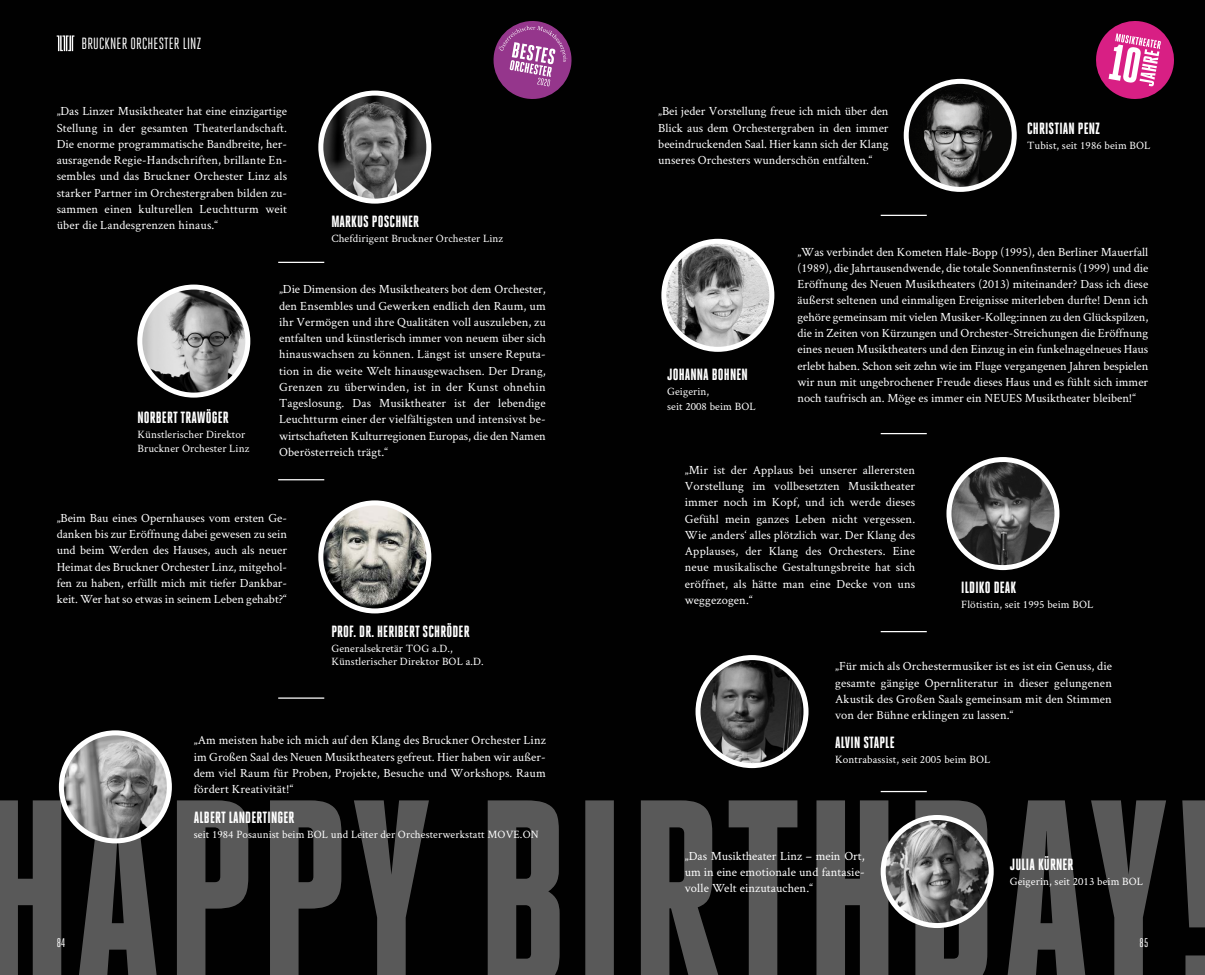
<style>
.page{position:relative;width:1205px;height:975px;background:#fff}
.page>*{position:absolute;margin:0;border:0;box-sizing:border-box;transform-origin:0 0}
.FOYER5_FLIESSTEXT{font:800 16.25px "Heroic Condensed";letter-spacing:.01em;color:#fff}
.t1{font:16.25px "Heroic Condensed";letter-spacing:.01em;color:#fff}
.FOYER5_FLIESSTEXT-2{font:12.5px/16.2px "Crimson Text";letter-spacing:.01em;color:#fff;text-align:justify}
.t2{font:12.5px "Heroic Condensed";color:#fff}
.FOYER5_FLIESSTEXT-3{font:11.25px/13.8px "Crimson Text";letter-spacing:.01em;color:#fff}
</style>
<div class="page">
<div style="left:0;top:0;width:1205px;height:974px;background:#010101"></div>
<svg style="left:0;top:800px;width:1205px;height:174px;fill:#595959"></svg>
<img style="left:321px;top:93px;width:108px;height:108px;border-radius:54px">
<div style="left:318px;top:91px;width:113px;height:113px;border:5px solid #fff;border-radius:50%"></div>
<img style="left:321px;top:503px;width:108px;height:108px;border-radius:54px">
<div style="left:318px;top:500px;width:113px;height:113px;border:5px solid #fff;border-radius:50%"></div>
<img style="left:140px;top:287px;width:108px;height:108px;border-radius:54px">
<div style="left:137px;top:284px;width:113px;height:113px;border:5px solid #fff;border-radius:50%"></div>
<img style="left:61px;top:732px;width:107px;height:108px">
<div style="left:59px;top:730px;width:113px;height:113px;border:5px solid #fff;border-radius:50%"></div>
<hr style="left:278px;top:262px;width:46px;height:1px;background:#fff">
<hr style="left:278px;top:479px;width:46px;height:1px;background:#fff">
<hr style="left:278px;top:697px;width:46px;height:1px;background:#fff">
<svg style="left:1096px;top:21px;width:78px;height:78px"></svg>
<img style="left:949px;top:459px;width:108px;height:108px;border-radius:54px">
<div style="left:946px;top:457px;width:113px;height:113px;border:5px solid #fff;border-radius:50%"></div>
<img style="left:906px;top:81px;width:108px;height:108px;border-radius:54px">
<div style="left:904px;top:79px;width:113px;height:113px;border:5px solid #fff;border-radius:50%"></div>
<img style="left:664px;top:241px;width:108px;height:108px;border-radius:54px">
<div style="left:661px;top:239px;width:113px;height:113px;border:5px solid #fff;border-radius:50%"></div>
<img style="left:698px;top:657px;width:108px;height:108px;border-radius:54px">
<div style="left:695px;top:655px;width:113px;height:113px;border:5px solid #fff;border-radius:50%"></div>
<hr style="left:881px;top:215px;width:46px;height:1px;background:#fff">
<hr style="left:881px;top:433px;width:46px;height:1px;background:#fff">
<hr style="left:881px;top:631px;width:46px;height:1px;background:#fff">
<hr style="left:881px;top:790px;width:46px;height:2px;background:#fff">
<img style="left:883px;top:817px;width:108px;height:108px;border-radius:54px">
<div style="left:881px;top:815px;width:112px;height:112px;border:5px solid #fff;border-radius:50%"></div>
<svg style="left:493px;top:21px;width:79px;height:78px"></svg>
<svg style="left:57px;top:35px;width:17px;height:16px"></svg>
<p class="t1" style="left:81px;top:35px;width:121px">BRUCKNER ORCHESTER LINZ</p>
<p class="FOYER5_FLIESSTEXT-2" style="left:57px;top:103px;width:232px">„Das Linzer Musiktheater hat eine einzigartige Stellung in der gesamten Theaterlandschaft.<br>Die enorme programmatische Bandbreite, her&shy;ausragende Regie-Handschriften, brillante En&shy;sembles und das Bruckner Orchester Linz als starker Partner im Orchestergraben bilden zu&shy;sammen einen kulturellen Leuchtturm weit über die Landesgrenzen hinaus.“</p>
<p class="FOYER5_FLIESSTEXT" style="left:331px;top:212px;width:89px">MARKUS POSCHNER</p>
<p class="FOYER5_FLIESSTEXT-3" style="left:331px;top:231px;width:173px">Chefdirigent Bruckner Orchester Linz</p>
<p class="FOYER5_FLIESSTEXT" style="left:137px;top:408px;width:93px">NORBERT TRAWÖGER</p>
<p class="FOYER5_FLIESSTEXT-3" style="left:137px;top:427px;width:113px">Künstlerischer Direktor<br>Bruckner Orchester Linz</p>
<p class="FOYER5_FLIESSTEXT-2" style="left:279px;top:281px;width:268px">„Die Dimension des Musiktheaters bot dem Orchester, den Ensembles und Gewerken endlich den Raum, um ihr Vermögen und ihre Qualitäten voll auszuleben, zu entfalten und künstlerisch immer von neuem über sich hinauswachsen zu können. Längst ist unsere Reputa&shy;tion in die weite Welt hinausgewachsen. Der Drang, Grenzen zu überwinden, ist in der Kunst ohnehin Tageslosung. Das Musiktheater ist der lebendige Leuchtturm einer der vielfältigsten und intensivst be&shy;wirtschafteten Kulturregionen Europas, die den Namen Oberösterreich trägt.“</p>
<p class="FOYER5_FLIESSTEXT-2" style="left:57px;top:509px;width:232px">„Beim Bau eines Opernhauses vom ersten Ge&shy;danken bis zur Eröffnung dabei gewesen zu sein und beim Werden des Hauses, auch als neuer Heimat des Bruckner Orchester Linz, mitgehol&shy;fen zu haben, erfüllt mich mit tiefer Dankbar&shy;keit. Wer hat so etwas in seinem Leben gehabt?“</p>
<p class="FOYER5_FLIESSTEXT" style="left:331px;top:622px;width:140px">PROF. DR. HERIBERT SCHRÖDER</p>
<p class="FOYER5_FLIESSTEXT-3" style="left:331px;top:640px;width:154px">Generalsekretär TOG a.D.,<br>Künstlerischer Direktor BOL a.D.</p>
<p class="t2" style="left:57px;top:935px;width:10px">84</p>
<p class="FOYER5_FLIESSTEXT-2" style="left:194px;top:731px;width:353px">„Am meisten habe ich mich auf den Klang des Bruckner Orchester Linz im Großen Saal des Neuen Musiktheaters gefreut. Hier haben wir außer&shy;dem viel Raum für Proben, Projekte, Besuche und Workshops. Raum fördert Kreativität!“</p>
<p class="FOYER5_FLIESSTEXT" style="left:194px;top:808px;width:102px">ALBERT LANDERTINGER</p>
<p class="FOYER5_FLIESSTEXT-3" style="left:194px;top:826px;width:346px">seit 1984 Posaunist beim BOL und Leiter der Orchesterwerkstatt MOVE.ON</p>
<p class="FOYER5_FLIESSTEXT-2" style="left:658px;top:103px;width:232px">„Bei jeder Vorstellung freue ich mich über den Blick aus dem Orchestergraben in den immer beeindruckenden Saal. Hier kann sich der Klang unseres Orchesters wunderschön entfalten.“</p>
<p class="FOYER5_FLIESSTEXT" style="left:1027px;top:119px;width:75px">CHRISTIAN PENZ</p>
<p class="FOYER5_FLIESSTEXT-3" style="left:1027px;top:138px;width:125px">Tubist, seit 1986 beim BOL</p>
<p class="FOYER5_FLIESSTEXT" style="left:667px;top:365px;width:82px">JOHANNA BOHNEN</p>
<p class="FOYER5_FLIESSTEXT-3" style="left:667px;top:383px;width:90px;line-height:15px">Geigerin,<br>seit 2008 beim BOL</p>
<p class="FOYER5_FLIESSTEXT-2" style="left:797px;top:243px;width:352px">„Was verbindet den Kometen Hale-Bopp (1995), den Berliner Mauerfall (1989), die Jahrtausendwende, die totale Sonnenfinsternis (1999) und die Eröffnung des Neuen Musiktheaters (2013) miteinander? Dass ich diese äußerst seltenen und einmaligen Ereignisse miterleben durfte! Denn ich gehöre gemeinsam mit vielen Musiker-Kolleg:innen zu den Glückspilzen, die in Zeiten von Kürzungen und Orchester-Streichungen die Eröffnung eines neuen Musiktheaters und den Einzug in ein funkelnagelneues Haus erlebt haben. Schon seit zehn wie im Fluge vergangenen Jahren bespielen wir nun mit ungebrochener Freude dieses Haus und es fühlt sich immer noch taufrisch an. Möge es immer ein NEUES Musiktheater bleiben!“</p>
<p class="FOYER5_FLIESSTEXT-2" style="left:685px;top:461px;width:232px">„Mir ist der Applaus bei unserer allerersten Vorstellung im vollbesetzten Musiktheater immer noch im Kopf, und ich werde dieses Gefühl mein ganzes Leben nicht vergessen.<br>Wie ‚anders‘ alles plötzlich war. Der Klang des Applauses, der Klang des Orchesters. Eine neue musikalische Gestaltungsbreite hat sich eröffnet, als hätte man eine Decke von uns weggezogen.“</p>
<p class="FOYER5_FLIESSTEXT" style="left:961px;top:578px;width:57px">ILDIKO DEAK</p>
<p class="FOYER5_FLIESSTEXT-3" style="left:961px;top:597px;width:134px">Flötistin, seit 1995 beim BOL</p>
<p class="FOYER5_FLIESSTEXT-2" style="left:835px;top:658px;width:278px">„Für mich als Orchestermusiker ist es ist ein Genuss, die gesamte gängige Opernliteratur in dieser gelungenen Akustik des Großen Saals gemeinsam mit den Stimmen von der Bühne erklingen zu lassen.“</p>
<p class="FOYER5_FLIESSTEXT" style="left:835px;top:733px;width:61px">ALVIN STAPLE</p>
<p class="FOYER5_FLIESSTEXT-3" style="left:835px;top:752px;width:157px">Kontrabassist, seit 2005 beim BOL</p>
<p class="FOYER5_FLIESSTEXT-2" style="left:685px;top:847px;width:181px">„Das Musiktheater Linz – mein Ort, um in eine emotionale und fantasie&shy;volle Welt einzutauchen.“</p>
<p class="FOYER5_FLIESSTEXT" style="left:1010px;top:855px;width:65px">JULIA KÜRNER</p>
<p class="FOYER5_FLIESSTEXT-3" style="left:1010px;top:874px;width:135px">Geigerin, seit 2013 beim BOL</p>
<p class="t2" style="left:1139px;top:935px;width:10px">85</p>
</div>
